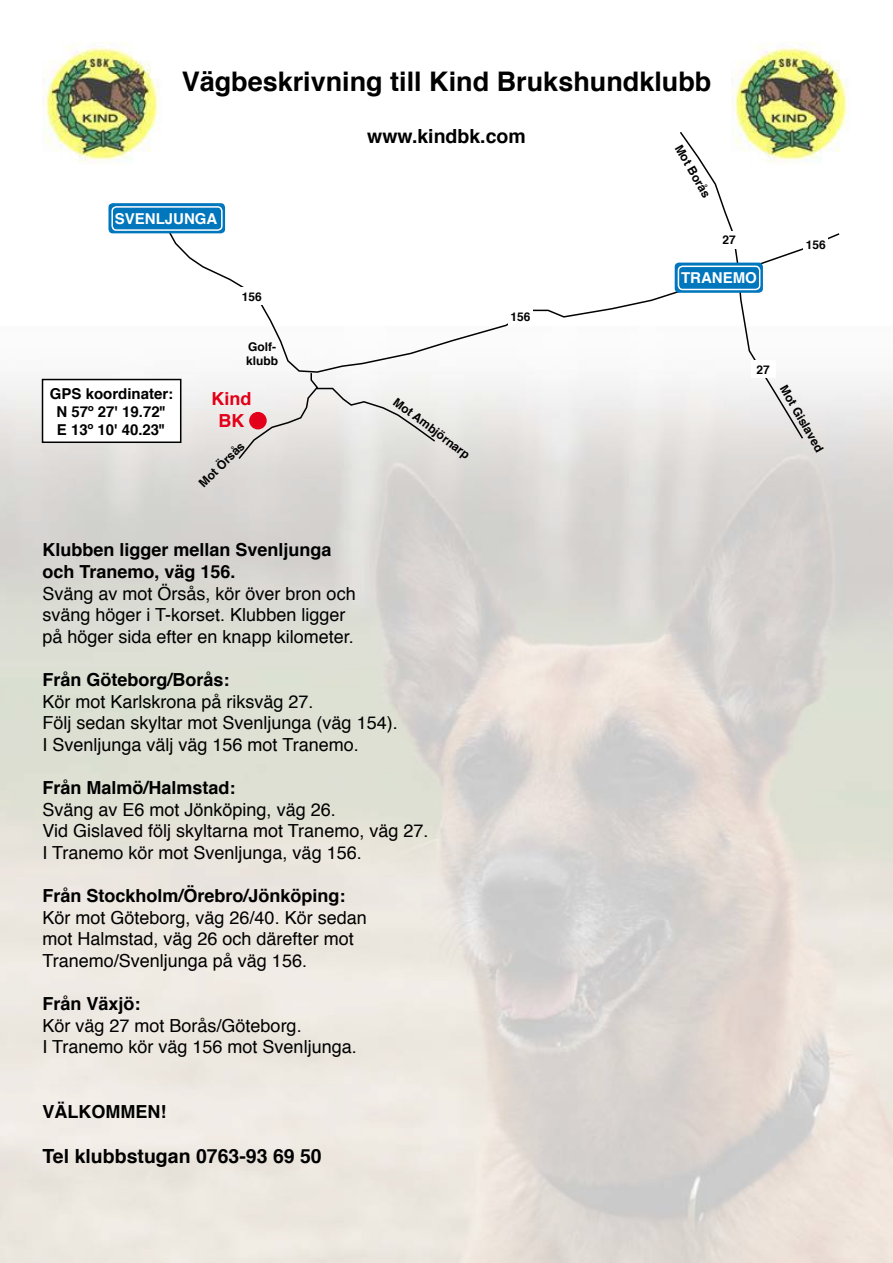
<style>
.page{position:relative;width:893px;height:1263px;background:#fff}
.page>*{position:absolute;margin:0;border:0;box-sizing:border-box;transform-origin:0 0}
.t1{font:700 27px "Helvetica";color:#000}
.t2{font:700 19.5px "Helvetica";color:#000}
.t3{font:18px/21.6px "Helvetica";color:#000}
.t4{font:700 18px/21.6px "Helvetica";color:#000}
.t5{font:700 18px/21.6px "Helvetica";color:#e2001a;text-align:center}
.t6{font:700 15px/18px "Helvetica";color:#000;text-align:center}
.t7{font:700 15px "Helvetica";color:#fff}
.t8{font:700 12px/14.4px "Helvetica";color:#000}
</style>
<div class="page">
<svg style="left:154px;top:220px;width:524px;height:154px"></svg>
<svg style="left:237px;top:372px;width:200px;height:89px"></svg>
<div style="left:108px;top:203px;width:117px;height:30px;background:#0076bd;border-radius:4px"></div>
<div style="left:111px;top:206px;width:112px;height:25px;border:2px solid #fff;border-radius:4px"></div>
<div style="left:239px;top:287px;width:25px;height:18px;background:#fff"></div>
<div style="left:249px;top:412px;width:18px;height:17px;background:#e2001a;border-radius:50%"></div>
<div style="left:42px;top:379px;width:139px;height:64px;border:2px solid #000"></div>
<img style="left:43px;top:43px;width:115px;height:121px">
<img style="left:731px;top:43px;width:116px;height:87px">
<svg style="left:678px;top:130px;width:163px;height:310px"></svg>
<div style="left:675px;top:263px;width:88px;height:30px;background:#0076bd;border-radius:4px"></div>
<div style="left:678px;top:266px;width:82px;height:24px;border:2px solid #fff;border-radius:4px"></div>
<div style="left:804px;top:236px;width:24px;height:18px;background:#fff"></div>
<div style="left:508px;top:307px;width:25px;height:18px;background:#fff"></div>
<h1 class="t1" style="left:182px;top:60px;width:531px">Vägbeskrivning till Kind Brukshundklubb</h1>
<p class="t2" style="left:367px;top:121px;width:160px">www.kindbk.com</p>
<p class="t8" style="left:684px;top:142px;width:60px;rotate:60deg">Mot Borås</p>
<p class="t7" style="left:115px;top:206px;width:104px">SVENLJUNGA</p>
<p class="t8" style="left:242px;top:290px;width:22px">156</p>
<p class="t6" style="left:50px;top:384px;width:125px">GPS koordinater:<br>N 57º 27' 19.72"<br>E 13º 10' 40.23"</p>
<p class="t8" style="left:246px;top:339px;width:34px">Golf&shy;klubb</p>
<p class="t5" style="left:212px;top:388px;width:41px">Kind<br>BK</p>
<p class="t8" style="left:196px;top:480px;width:60px;rotate:-45deg">Mot Örsås</p>
<p class="t8" style="left:399px;top:395px;width:94px;rotate:37deg">Mot Ambjörnarp</p>
<p class="t8" style="left:510px;top:309px;width:22px">156</p>
<p class="t8" style="left:722px;top:233px;width:15px">27</p>
<p class="t7" style="left:681px;top:266px;width:77px">TRANEMO</p>
<p class="t8" style="left:756px;top:363px;width:15px">27</p>
<p class="t8" style="left:806px;top:238px;width:22px">156</p>
<p class="t8" style="left:789px;top:383px;width:76px;rotate:60deg">Mot Gislaved</p>
<p class="t4" style="left:43px;top:540px;width:291px">Klubben ligger mellan Svenljunga och Tranemo, väg 156.</p>
<p class="t3" style="left:43px;top:583px;width:315px">Sväng av mot Örsås, kör över bron och sväng höger i T-korset. Klubben ligger på höger sida efter en knapp kilometer.</p>
<p class="t4" style="left:43px;top:669px;width:189px">Från Göteborg/Borås:</p>
<p class="t3" style="left:43px;top:691px;width:357px">Kör mot Karlskrona på riksväg 27.<br>Följ sedan skyltar mot Svenljunga (väg 154).<br>I Svenljunga välj väg 156 mot Tranemo.</p>
<p class="t4" style="left:43px;top:777px;width:195px">Från Malmö/Halmstad:</p>
<p class="t3" style="left:43px;top:799px;width:387px">Sväng av E6 mot Jönköping, väg 26.<br>Vid Gislaved följ skyltarna mot Tranemo, väg 27.<br>I Tranemo kör mot Svenljunga, väg 156.</p>
<p class="t4" style="left:43px;top:885px;width:305px">Från Stockholm/Örebro/Jönköping:</p>
<p class="t3" style="left:43px;top:907px;width:326px">Kör mot Göteborg, väg 26/40. Kör sedan mot Halmstad, väg 26 och därefter mot<br>Tranemo/Svenljunga på väg 156.</p>
<p class="t4" style="left:43px;top:993px;width:100px">Från Växjö:</p>
<p class="t3" style="left:43px;top:1015px;width:316px">Kör väg 27 mot Borås/Göteborg.<br>I Tranemo kör väg 156 mot Svenljunga.</p>
<p class="t4" style="left:43px;top:1101px;width:125px">VÄLKOMMEN!</p>
<p class="t2" style="left:43px;top:1140px;width:281px">Tel klubbstugan 0763-93 69 50</p>
</div>
